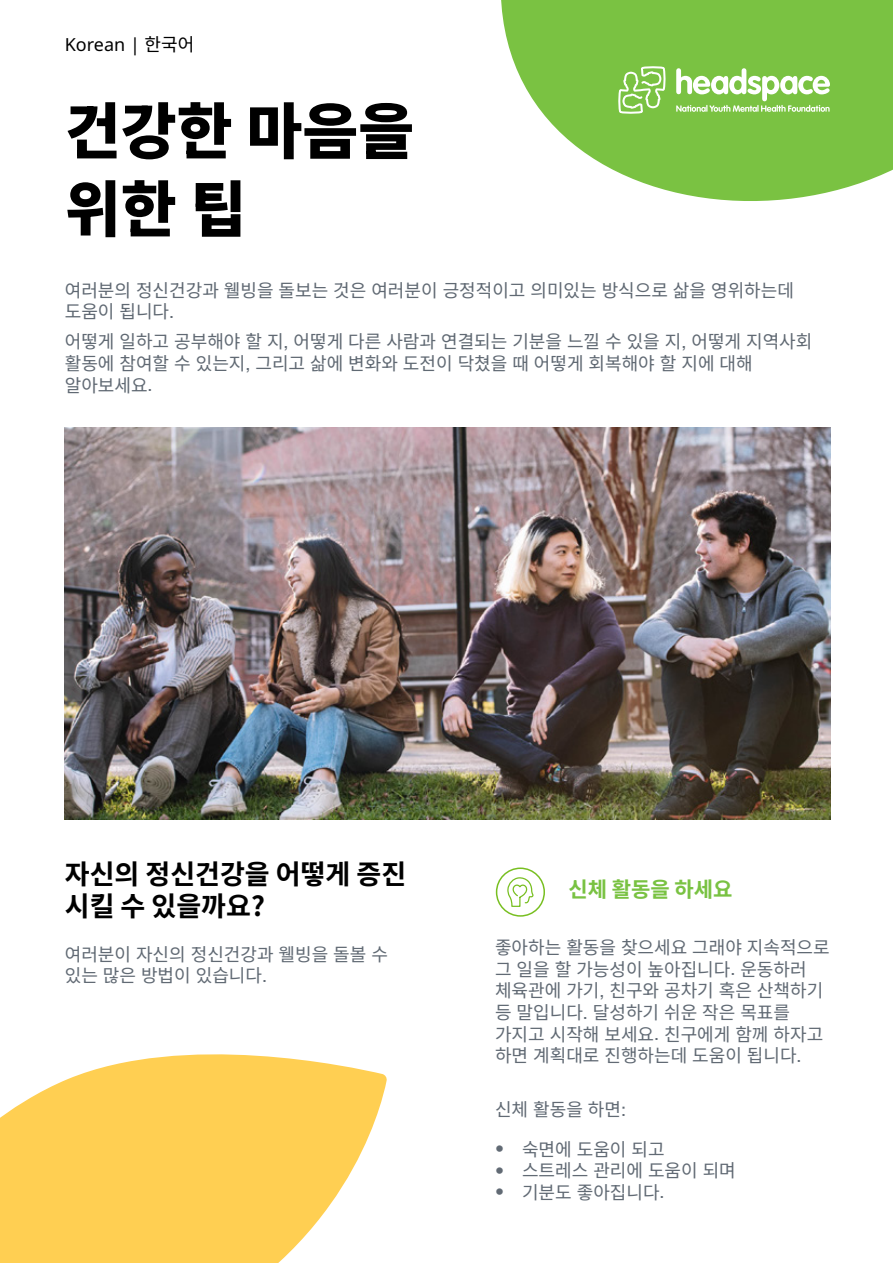
<style>
.page{position:relative;width:893px;height:1263px;background:#fff}
.page>*{position:absolute;margin:0;border:0;box-sizing:border-box;transform-origin:0 0}
.t1{font:900 60.75px/78px "Noto Sans KR";color:#000}
.t2{font:700 27px/32.4px "Noto Sans KR";color:#000}
.t3{font:700 21px "Noto Sans KR";color:#79c242}
.t4{font:18px/21.6px "Noto Sans KR";color:#616a74}
.t5{font:18px/21.6px "Noto Sans KR";color:#606973}
.t6{font:18px "Noto Sans";color:#000}
.s1{font-family:"Noto Sans KR"}
.s2{font-family:"Helvetica Neue LT Pro"}
</style>
<div class="page">
<img style="left:65px;top:427px;width:765px;height:393px">
<svg style="left:501px;top:0;width:392px;height:201px;fill:#7ac242"></svg>
<svg style="left:618px;top:66px;width:48px;height:48px"></svg>
<svg style="left:676px;top:68px;width:154px;height:44px"></svg>
<div style="left:496px;top:867px;width:49px;height:50px;border:2px solid #78bf21;border-radius:50%"></div>
<svg style="left:507px;top:877px;width:27px;height:30px"></svg>
<svg style="left:0;top:1054px;width:387px;height:209px;fill:#ffcf52"></svg>
<p class="t6" style="left:65px;top:32px;width:131px">Korean | <span class="s1">한국어</span></p>
<p class="t1" style="left:65px;top:94px;width:351px">건강한 마음을 위한 팁</p>
<p class="t5" style="left:65px;top:280px;width:730px">여러분의 정신건강과 웰빙을 돌보는 것은 여러분이 긍정적이고 의미있는 방식으로 삶을 영위하는데 도움이 됩니다<span class="s2">.</span></p>
<p class="t5" style="left:65px;top:331px;width:749px">어떻게 일하고 공부해야 할 지<span class="s2">,</span> 어떻게 다른 사람과 연결되는 기분을 느낄 수 있을 지<span class="s2">,</span> 어떻게 지역사회 활동에 참여할 수 있는지<span class="s2">,</span> 그리고 삶에 변화와 도전이 닥쳤을 때 어떻게 회복해야 할 지에 대해 알아보세요<span class="s2">.</span></p>
<p class="t2" style="left:65px;top:858px;width:343px">자신의 정신건강을 어떻게 증진 시킬 수 있을까요?</p>
<p class="t4" style="left:65px;top:943px;width:325px">여러분이 자신의 정신건강과 웰빙을 돌볼 수 있는 많은 방법이 있습니다<span class="s2">.</span></p>
<p class="t4" style="left:495px;top:937px;width:336px">좋아하는 활동을 찾으세요 그래야 지속적으로 그 일을 할 가능성이 높아집니다<span class="s2">.</span> 운동하러 체육관에 가기<span class="s2">,</span> 친구와 공차기 혹은 산책하기 등 말입니다<span class="s2">.</span> 달성하기 쉬운 작은 목표를 가지고 시작해 보세요<span class="s2">.</span> 친구에게 함께 하자고 하면 계획대로 진행하는데 도움이 됩니다<span class="s2">.</span></p>
<p class="t3" style="left:568px;top:877px;width:166px">신체 활동을 하세요</p>
<p class="t4" style="left:495px;top:1099px;width:132px">신체 활동을 하면<span class="s2">:</span></p>
<p class="t4" style="left:495px;top:1139px;width:171px"><span class="s2">•</span> 숙면에 도움이 되고</p>
<p class="t4" style="left:495px;top:1160px;width:242px"><span class="s2">•</span> 스트레스 관리에 도움이 되며</p>
<p class="t4" style="left:495px;top:1182px;width:171px"><span class="s2">•</span> 기분도 좋아집니다<span class="s2">.</span></p>
</div>
